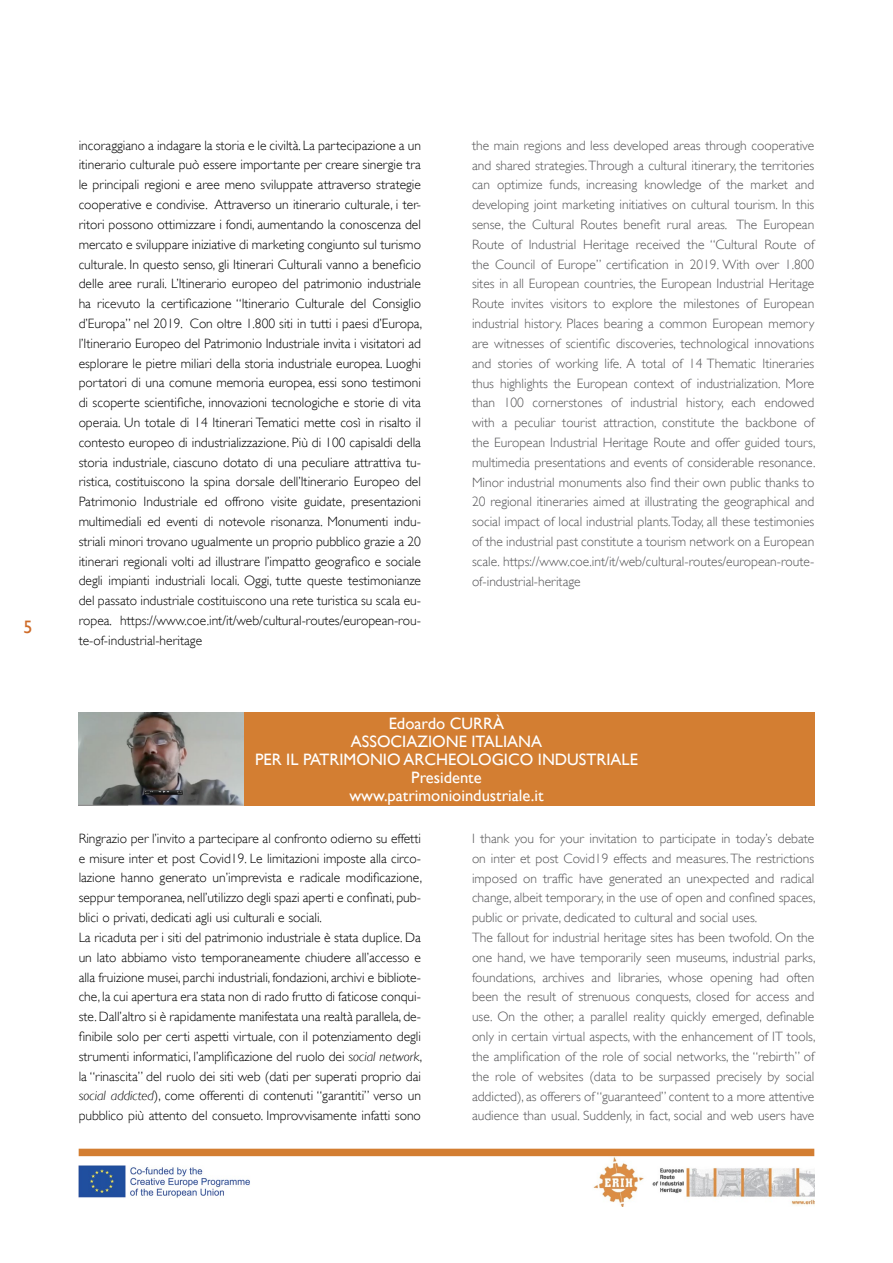
<style>
.page{position:relative;width:893px;height:1263px;background:#fff}
.page>*{position:absolute;margin:0;border:0;box-sizing:border-box;transform-origin:0 0}
.t1{font:18px "Gill Sans";color:#ce6b28}
.t2{font:16.5px/18px "Gill Sans";color:#fff;text-align:center}
.t3{font:300 13.5px/19.8px "Gill Sans";color:#000;text-align:justify}
.t4{font:300 13.5px/19.8px "Gill Sans";color:#545456;text-align:justify}
.s1{font-style:italic}
</style>
<div class="page">
<img style="left:79px;top:1165px;width:171px;height:33px">
<img style="left:592px;top:1156px;width:222px;height:51px">
<div style="left:79px;top:1149px;width:735px;height:7px;background:#d37e32"></div>
<div style="left:79px;top:712px;width:735px;height:94px;background:#d37e32"></div>
<img style="left:79px;top:712px;width:165px;height:94px">
<h1 class="t1" style="left:23px;top:616px;width:10px">5</h1>
<p class="t3" style="left:79px;top:135px;width:345px">incoraggiano a indagare la storia e le civiltà. La partecipazione a un itinerario culturale può essere importante per creare sinergie tra le principali regioni e aree meno sviluppate attraverso strategie cooperative e condivise. Attraverso un itinerario culturale, i ter&shy;ritori possono ottimizzare i fondi, aumentando la conoscenza del mercato e sviluppare iniziative di marketing congiunto sul turismo culturale. In questo senso, gli Itinerari Culturali vanno a beneficio delle aree rurali. L’Itinerario europeo del patrimonio industriale ha ricevuto la certificazione “Itinerario Culturale del Consiglio d’Europa” nel 2019. Con oltre 1.800 siti in tutti i paesi d’Europa, l’Itinerario Europeo del Patrimonio Industriale invita i visitatori ad esplorare le pietre miliari della storia industriale europea. Luoghi portatori di una comune memoria europea, essi sono testimoni di scoperte scientifiche, innovazioni tecnologiche e storie di vita operaia. Un totale di 14 Itinerari Tematici mette così in risalto il contesto europeo di industrializzazione. Più di 100 capisaldi della storia industriale, ciascuno dotato di una peculiare attrattiva tu&shy;ristica, costituiscono la spina dorsale dell’Itinerario Europeo del Patrimonio Industriale ed offrono visite guidate, presentazioni multimediali ed eventi di notevole risonanza. Monumenti indu&shy;striali minori trovano ugualmente un proprio pubblico grazie a 20 itinerari regionali volti ad illustrare l’impatto geografico e sociale degli impianti industriali locali. Oggi, tutte queste testimonianze del passato industriale costituiscono una rete turistica su scala eu&shy;ropea. https://www.coe.int/it/web/cultural-routes/european-rou&shy;te-of-industrial-heritage</p>
<p class="t4" style="left:472px;top:135px;width:345px">the main regions and less developed areas through cooperative and shared strategies. Through a cultural itinerary, the territories can optimize funds, increasing knowledge of the market and developing joint marketing initiatives on cultural tourism. In this sense, the Cultural Routes benefit rural areas. The European Route of Industrial Heritage received the “Cultural Route of the Council of Europe” certification in 2019. With over 1.800 sites in all European countries, the European Industrial Heritage Route invites visitors to explore the milestones of European industrial history. Places bearing a common European memory are witnesses of scientific discoveries, technological innovations and stories of working life. A total of 14 Thematic Itineraries thus highlights the European context of industrialization. More than 100 cornerstones of industrial history, each endowed with a peculiar tourist attraction, constitute the backbone of the European Industrial Heritage Route and offer guided tours, multimedia presentations and events of considerable resonance.<br>Minor industrial monuments also find their own public thanks to 20 regional itineraries aimed at illustrating the geographical and social impact of local industrial plants. Today, all these testimonies of the industrial past constitute a tourism network on a European scale. https://www.coe.int/it/web/cultural-routes/european-route&shy;of-industrial-heritage</p>
<p class="t2" style="left:255px;top:714px;width:384px">Edoardo CURRÀ<br>ASSOCIAZIONE ITALIANA<br>PER IL PATRIMONIO ARCHEOLOGICO INDUSTRIALE<br>Presidente<br>www.patrimonioindustriale.it</p>
<p class="t3" style="left:79px;top:828px;width:345px;text-align:left">Ringrazio per l’invito a partecipare al confronto odierno su effetti e misure inter et post Covid19. Le limitazioni imposte alla circo&shy;lazione hanno generato un’imprevista e radicale modificazione, seppur temporanea, nell’utilizzo degli spazi aperti e confinati, pub&shy;blici o privati, dedicati agli usi culturali e sociali.<br>La ricaduta per i siti del patrimonio industriale è stata duplice. Da un lato abbiamo visto temporaneamente chiudere all’accesso e alla fruizione musei, parchi industriali, fondazioni, archivi e bibliote&shy;che, la cui apertura era stata non di rado frutto di faticose conqui&shy;ste. Dall’altro si è rapidamente manifestata una realtà parallela, de&shy;finibile solo per certi aspetti virtuale, con il potenziamento degli strumenti informatici, l’amplificazione del ruolo dei <span class="s1">social network</span>, la “rinascita” del ruolo dei siti web (dati per superati proprio dai <span class="s1">social addicted</span>), come offerenti di contenuti “garantiti” verso un pubblico più attento del consueto. Improvvisamente infatti sono</p>
<p class="t4" style="left:472px;top:829px;width:345px;text-align:left">I thank you for your invitation to participate in today’s debate on inter et post Covid19 effects and measures. The restrictions imposed on traffic have generated an unexpected and radical change, albeit temporary, in the use of open and confined spaces, public or private, dedicated to cultural and social uses.<br>The fallout for industrial heritage sites has been twofold. On the one hand, we have temporarily seen museums, industrial parks, foundations, archives and libraries, whose opening had often been the result of strenuous conquests, closed for access and use. On the other, a parallel reality quickly emerged, definable only in certain virtual aspects, with the enhancement of IT tools, the amplification of the role of social networks, the “rebirth” of the role of websites (data to be surpassed precisely by social addicted), as offerers of “guaranteed” content to a more attentive audience than usual. Suddenly, in fact, social and web users have</p>
</div>
